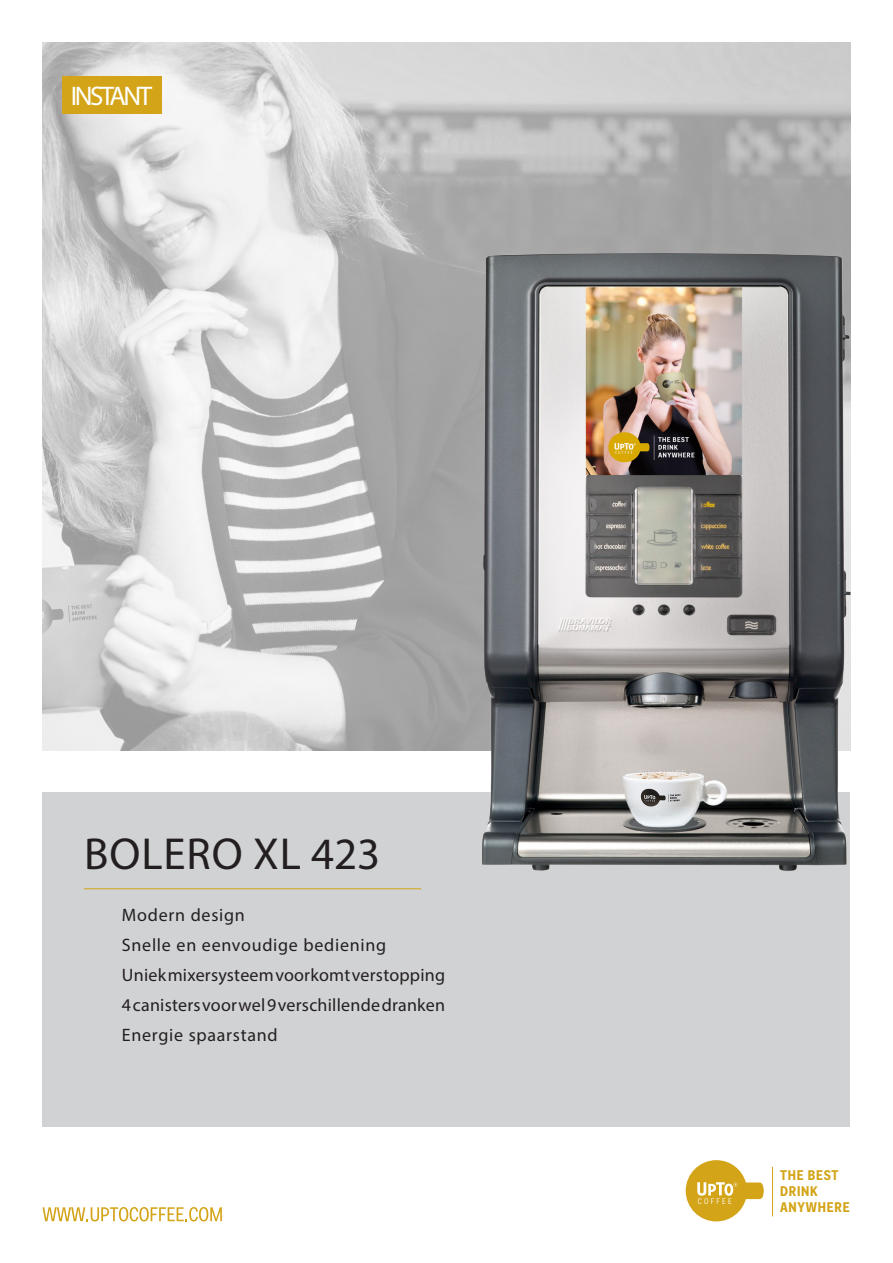
<style>
.page{position:relative;width:893px;height:1263px;background:#fff}
.page>*{position:absolute;margin:0;border:0;box-sizing:border-box;transform-origin:0 0}
.Header_product{font:45px "Myriad Pro";letter-spacing:.02em;color:#231f20}
.Product_soort{font:27px "Myriad Pro";letter-spacing:-.095em;color:#fff}
.t1{font:18px "Myriad Pro";letter-spacing:.015em;color:#231f20}
.t2{font:18px "Myriad Pro";letter-spacing:.04em;color:#231f20}
.t3{font:700 14.25px/15.9px "Fakt Con Pro";letter-spacing:.05em;color:#d3a417}
.t4{font:8.4px "Fakt Con Pro Blond";letter-spacing:.27em;color:#fff}
</style>
<div class="page">
<div style="left:43px;top:793px;width:807px;height:334px;background:#d1d2d4"></div>
<hr style="left:772px;top:1167px;width:1px;height:49px;background:#d3a417">
<svg style="left:686px;top:1160px;width:78px;height:61px"></svg>
<img style="left:43px;top:43px;width:807px;height:707px">
<hr style="left:84px;top:888px;width:337px;height:1px;background:#d3a417">
<svg style="left:43px;top:1207px;width:179px;height:14px"></svg>
<div style="left:62px;top:77px;width:99px;height:37px;background:#d3a417"></div>
<img style="left:478px;top:249px;width:372px;height:622px">
<p class="Product_soort" style="left:71px;top:80px;width:83px">INSTANT</p>
<p class="Header_product" style="left:84px;top:826px;width:298px">BOLERO XL 423</p>
<p class="t2" style="left:122px;top:904px;width:124px">Modern design</p>
<p class="t2" style="left:122px;top:934px;width:266px">Snelle en eenvoudige bediening</p>
<p class="t1" style="left:122px;top:964px;width:325px">Uniek mixersysteem voorkomt verstopping</p>
<p class="t1" style="left:122px;top:994px;width:325px">4 canisters voor wel 9 verschillende dranken</p>
<p class="t2" style="left:122px;top:1024px;width:157px">Energie spaarstand</p>
<p class="t4" style="left:698px;top:1196px;width:35px">COFFEE</p>
<p class="t3" style="left:780px;top:1167px;width:71px">THE BEST<br>DRINK<br>ANYWHERE</p>
</div>
